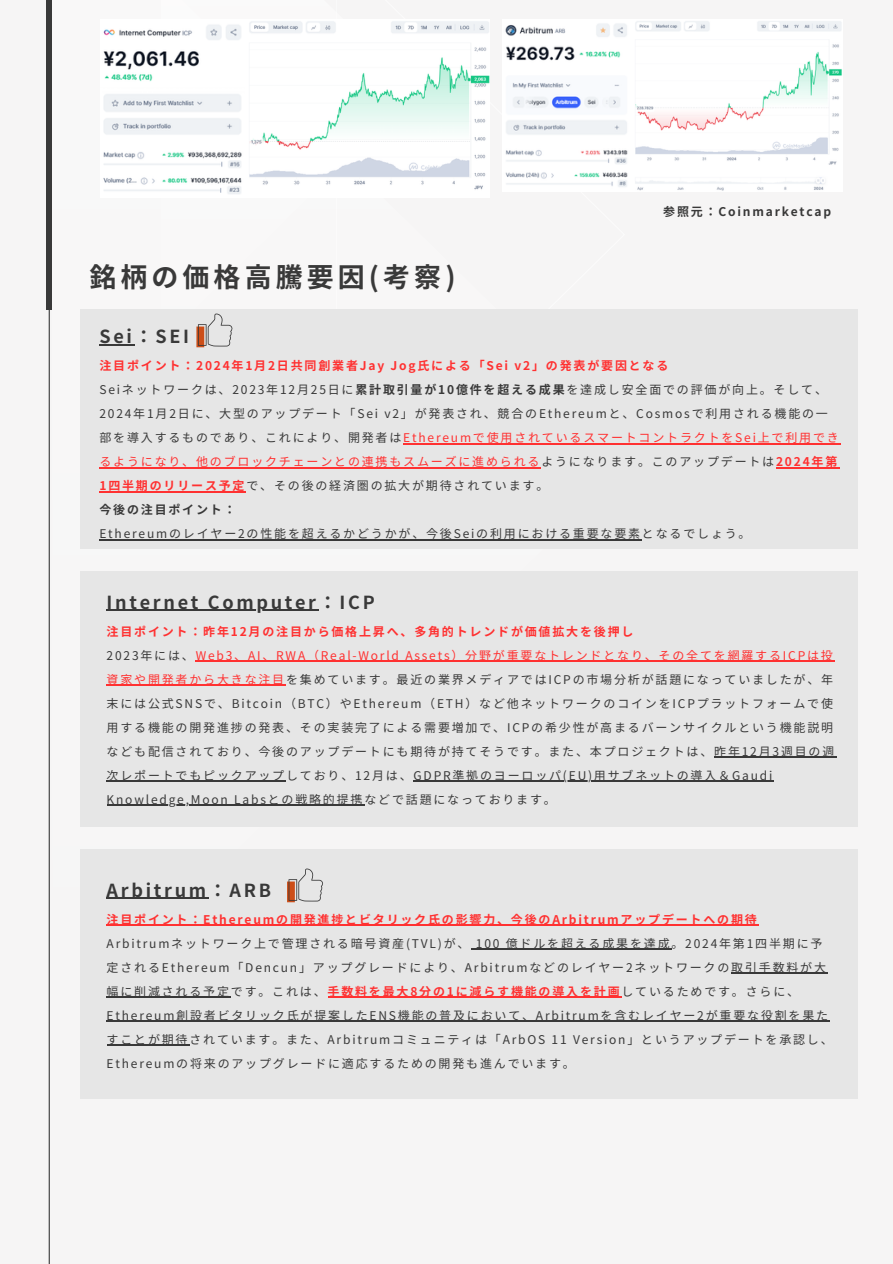
<style>
.page{position:relative;width:893px;height:1264px;background:#fff}
.page>*{position:absolute;margin:0;border:0;box-sizing:border-box;transform-origin:0 0}
.t1{font:700 27px "Noto Sans JP";letter-spacing:.15em;color:#393939}
.t2{font:700 18px "Noto Sans JP";letter-spacing:.15em;color:#393939}
.t3{font:12px/24px "Noto Sans JP";letter-spacing:.15em;color:#393939}
.t4{font:700 12px "Noto Sans JP";letter-spacing:.15em;color:#ff3131}
.t5{font:700 12px "Noto Sans JP";letter-spacing:.15em;color:#393939}
.s1{font-weight:700}
.s2{color:#ff3131}
.s3{font-weight:700;color:#ff3131}
</style>
<div class="page">
<div style="left:0;top:0;width:892px;height:1263px;background:#f6f5f5"></div>
<div style="left:46px;top:0;width:6px;height:310px;background:#393939"></div>
<hr style="left:49px;top:0;width:1px;height:1263px;background:#393939">
<div style="left:81px;top:849px;width:776px;height:250px;background:#e6e6e6"></div>
<div style="left:81px;top:572px;width:776px;height:254px;background:#e6e6e6"></div>
<div style="left:81px;top:309px;width:776px;height:240px;background:#e6e6e6"></div>
<div style="left:196px;top:326px;width:8px;height:21px;background:#c34c19"></div>
<svg style="left:198px;top:313px;width:34px;height:33px"></svg>
<img style="left:103px;top:24px;width:386px;height:169px">
<img style="left:505px;top:23px;width:336px;height:168px">
<hr style="left:99px;top:344px;width:36px;height:1px;background:#393939">
<hr style="left:403px;top:443px;width:437px;height:1px;background:#ff3131">
<hr style="left:99px;top:467px;width:442px;height:1px;background:#ff3131">
<hr style="left:776px;top:467px;width:63px;height:1px;background:#ff3131">
<hr style="left:99px;top:491px;width:147px;height:1px;background:#ff3131">
<hr style="left:99px;top:539px;width:543px;height:1px;background:#393939">
<hr style="left:107px;top:609px;width:212px;height:1px;background:#393939">
<hr style="left:196px;top:660px;width:638px;height:1px;background:#ff3131">
<hr style="left:107px;top:684px;width:179px;height:1px;background:#ff3131">
<hr style="left:714px;top:756px;width:122px;height:1px;background:#393939">
<hr style="left:107px;top:780px;width:179px;height:1px;background:#393939">
<hr style="left:413px;top:780px;width:361px;height:1px;background:#393939">
<hr style="left:107px;top:804px;width:257px;height:1px;background:#393939">
<hr style="left:107px;top:897px;width:102px;height:1px;background:#393939">
<hr style="left:107px;top:924px;width:651px;height:1px;background:#ff3131">
<hr style="left:471px;top:948px;width:200px;height:1px;background:#393939">
<hr style="left:731px;top:972px;width:96px;height:1px;background:#393939">
<hr style="left:107px;top:996px;width:124px;height:1px;background:#393939">
<hr style="left:327px;top:996px;width:294px;height:1px;background:#ff3131">
<hr style="left:107px;top:1020px;width:723px;height:1px;background:#393939">
<hr style="left:107px;top:1044px;width:82px;height:1px;background:#393939">
<svg style="left:287px;top:881px;width:8px;height:21px"></svg>
<svg style="left:288px;top:868px;width:35px;height:33px"></svg>
<p class="t1" style="left:89px;top:256px;width:368px">銘柄の価格高騰要因(考察)</p>
<p class="t5" style="left:663px;top:202px;width:169px">参照元：Coinmarketcap</p>
<p class="t2" style="left:99px;top:322px;width:91px">Sei：SEI</p>
<p class="t4" style="left:99px;top:356px;width:570px">注目ポイント：2024年1月 2日共同創業者Jay Jog氏による「Sei v2」の発表が要因となる</p>
<p class="t3" style="left:99px;top:377px;width:740px">Seiネットワークは、2023年12月 25日に<span class="s1">累計取引量が10億件を超える成果</span>を達成し安全面での評価が向上。そして、2024年1月 2日に、大型のアップデート「Sei v2」が発表され、競合のEthereumと、Cosmosで利用される機能の一部を導入するものであり、これにより、開発者は<span class="s2">Ethereumで使用されているスマートコントラクトをSei上で利用できるようになり、他のブロックチェーンとの連携もスムーズに進められる</span>ようになります。このアップデートは<span class="s3">2024年第1四半期のリリース予定</span>で、その後の経済圏の拡大が期待されています。</p>
<p class="t5" style="left:99px;top:500px;width:138px">今後の注目ポイント：</p>
<p class="t3" style="left:99px;top:521px;width:652px">Ethereumのレイヤー2の性能を超えるかどうかが、今後Seiの利用における重要な要素となるでしょう。</p>
<p class="t2" style="left:107px;top:587px;width:269px">Internet Computer：ICP</p>
<p class="t4" style="left:107px;top:621px;width:528px">注目ポイント：昨年12月の注目から価格上昇へ、多角的トレンドが価値拡大を後押し</p>
<p class="t3" style="left:107px;top:642px;width:729px">2023年には、<span class="s2">Web3、AI、RWA（Real-World Assets）分野が重要なトレンドとなり、その全てを網羅するICPは投資家や開発者から大きな注目</span>を集めています。最近の業界メディアではICPの市場分析が話題になっていましたが、年末には公式SNSで、Bitcoin（BTC）やEthereum（ETH）など他ネットワークのコインをICPプラットフォームで使用する機能の開発進捗の発表、その実装完了による需要増加で、ICPの希少性が高まるバーンサイクルという機能説明なども配信されており、今後のアップデートにも期待が持てそうです。また、本プロジェクトは、昨年12月3週目の週次レポートでもピックアップしており、12月は、GDPR準拠のヨーロッパ(EU)用サブネットの導入＆Gaudi Knowledge,Moon Labsとの戦略的提携などで話題になっております。</p>
<p class="t2" style="left:107px;top:875px;width:166px">Arbitrum：ARB</p>
<p class="t4" style="left:107px;top:909px;width:651px">注目ポイント：Ethereumの開発進捗とビタリック氏の影響力、今後のArbitrumアップデートへの期待</p>
<p class="t3" style="left:107px;top:930px;width:727px">Arbitrumネットワーク上で管理される暗号資産(TVL)が、 100 億ドルを超える成果を達成。2024年第1四半期に予定されるEthereum「Dencun」アップグレードにより、Arbitrumなどのレイヤー2ネットワークの取引手数料が大幅に削減される予定です。これは、<span class="s3">手数料を最大8分の1に減らす機能の導入を計画</span>しているためです。さらに、Ethereum創設者ビタリック氏が提案したENS機能の普及において、Arbitrumを含むレイヤー2が重要な役割を果たすことが期待されています。また、Arbitrumコミュニティは「ArbOS 11 Version」というアップデートを承認し、Ethereumの将来のアップグレードに適応するための開発も進んでいます。</p>
</div>
